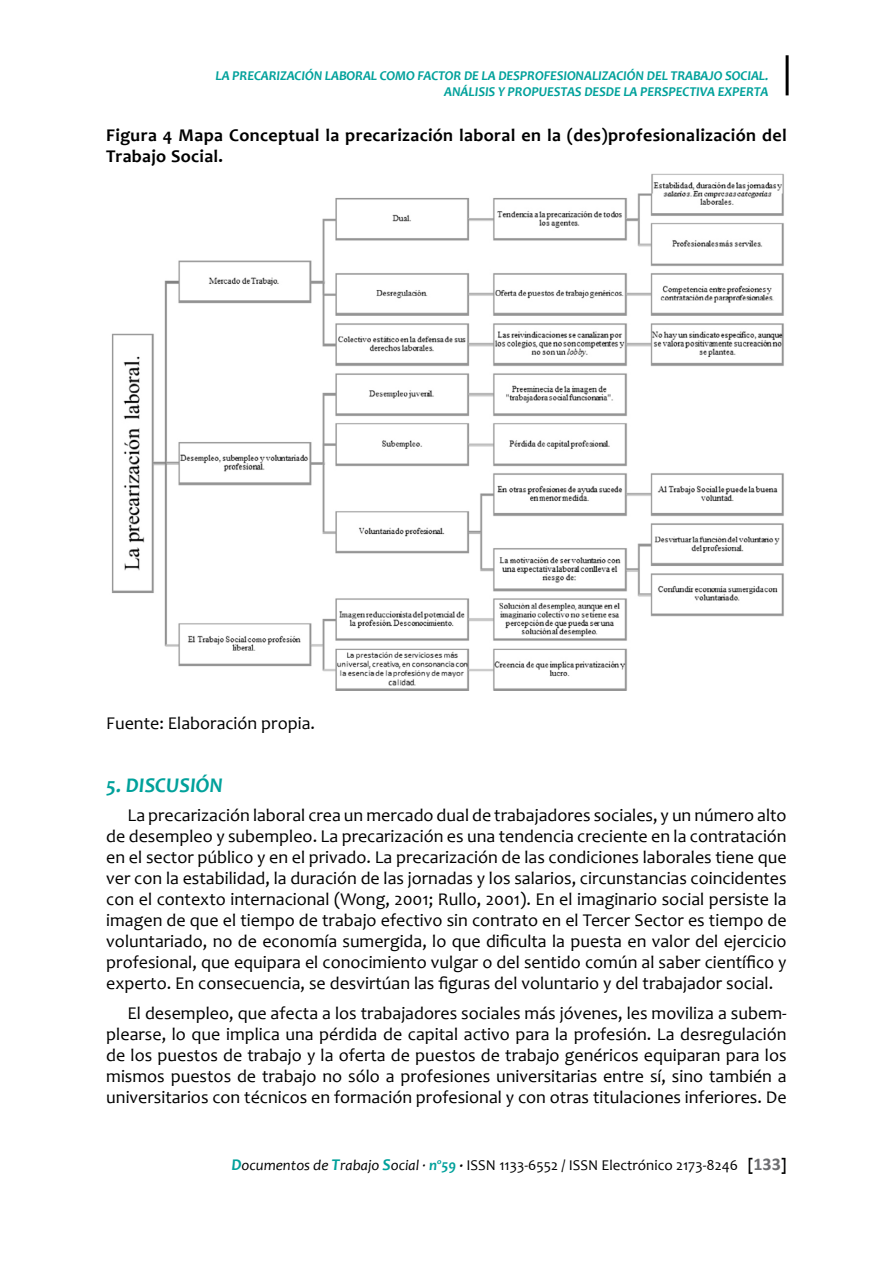
<style>
.page{position:relative;width:893px;height:1263px;background:#fff}
.page>*{position:absolute;margin:0;border:0;box-sizing:border-box;transform-origin:0 0}
.t1{font:italic 700 21px "Candara";color:#00a19b}
.t2{font:18px/21px "Candara";color:#000;text-align:justify}
.t3{font:700 18px/21px "Candara";letter-spacing:.02em;color:#000}
.t4{font:15px "Candara";color:#000}
.t5{font:italic 700 13.5px/16.2px "Candara";letter-spacing:-.01em;color:#00a19b;text-align:right}
.s1{font-weight:700;font-style:italic;font-size:16.5px;color:#00a19b}
.s2{font-style:italic}
.s3{font-weight:700;font-style:italic;color:#00a19b}
.s4{font-weight:700;font-style:italic}
.s5{font-weight:700;font-size:16.5px}
.s6{font-family:"Calibri";font-weight:700;font-size:18px;color:#6d6e71}
</style>
<div class="page">
<hr style="left:786px;top:55px;width:3px;height:40px;background:#000">
<img style="left:111px;top:173px;width:673px;height:518px">
<p class="t5" style="left:216px;top:67px;width:554px">LA PRECARIZACIÓN LABORAL COMO FACTOR DE LA DESPROFESIONALIZACIÓN DEL TRABAJO SOCIAL.<br>ANÁLISIS Y PROPUESTAS DESDE LA PERSPECTIVA EXPERTA</p>
<p class="t3" style="left:106px;top:124px;width:682px">Figura 4 Mapa Conceptual la precarización laboral en la (des)profesionalización del<br>Trabajo Social.</p>
<p class="t2" style="left:106px;top:712px;width:210px">Fuente: Elaboración propia.</p>
<p class="t1" style="left:106px;top:772px;width:118px">5. DISCUSIÓN</p>
<p class="t2" style="left:106px;top:805px;width:682px;text-indent:21px">La precarización laboral crea un mercado dual de trabajadores sociales, y un número alto de desempleo y subempleo. La precarización es una tendencia creciente en la contratación en el sector público y en el privado. La precarización de las condiciones laborales tiene que ver con la estabilidad, la duración de las jornadas y los salarios, circunstancias coincidentes con el contexto internacional (Wong, 2001; Rullo, 2001). En el imaginario social persiste la imagen de que el tiempo de trabajo efectivo sin contrato en el Tercer Sector es tiempo de voluntariado, no de economía sumergida, lo que dificulta la puesta en valor del ejercicio profesional, que equipara el conocimiento vulgar o del sentido común al saber científico y experto. En consecuencia, se desvirtúan las figuras del voluntario y del trabajador social.</p>
<p class="t2" style="left:106px;top:1002px;width:682px;text-indent:21px">El desempleo, que afecta a los trabajadores sociales más jóvenes, les moviliza a subem&shy;plearse, lo que implica una pérdida de capital activo para la profesión. La desregulación de los puestos de trabajo y la oferta de puestos de trabajo genéricos equiparan para los mismos puestos de trabajo no sólo a profesiones universitarias entre sí, sino también a universitarios con técnicos en formación profesional y con otras titulaciones inferiores. De</p>
<p class="t4" style="left:231px;top:1156px;width:557px"><span class="s1">D</span><span class="s2">ocumentos de</span> <span class="s1">T</span><span class="s2">rabajo</span> <span class="s1">S</span><span class="s2">ocial ·</span> <span class="s3">nº59</span> <span class="s4">·</span> ISSN 1133-6552 / ISSN Electrónico 2173-8246 <span class="s5">[</span><span class="s6">133</span><span class="s5">]</span></p>
</div>
